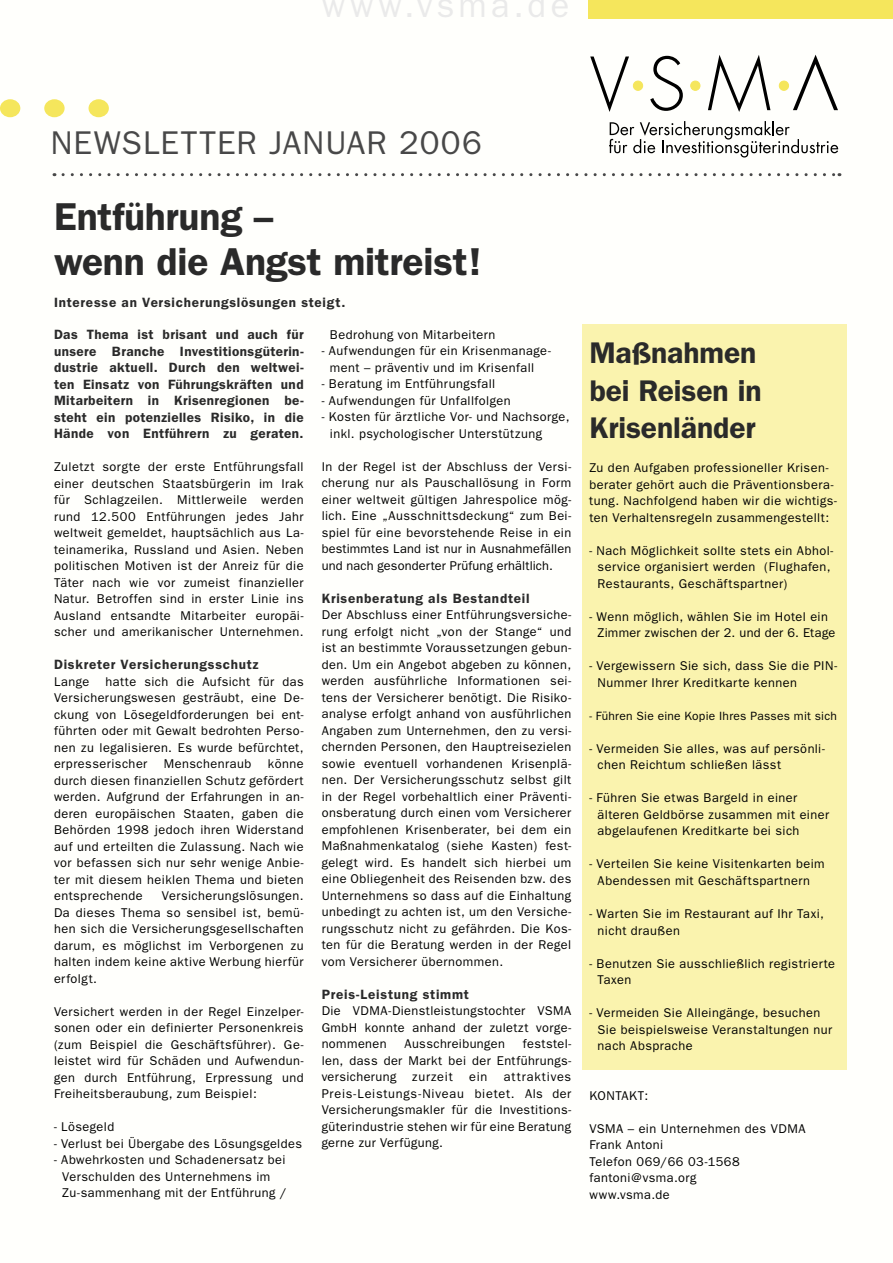
<style>
.page{position:relative;width:893px;height:1263px;background:#fff}
.page>*{position:absolute;margin:0;border:0;box-sizing:border-box;transform-origin:0 0}
.t1{font:600 39px/45.2px "Franklin Gothic";letter-spacing:-.005em;color:#2a2a2a}
.t2{font:34.5px "Franklin Gothic";letter-spacing:.125em;color:#eaeaea}
.t3{font:33px "Franklin Gothic";letter-spacing:.03em;color:#484848}
.t4{font:600 30px/37.5px "Franklin Gothic";letter-spacing:-.005em;color:#2a2a2a}
.t5{font:600 13.5px/16.5px "Franklin Gothic";letter-spacing:.05em;color:#2a2a2a;text-align:justify}
.t6{font:12.75px/16.5px "Franklin Gothic";letter-spacing:.035em;color:#000}
.t7{font:12px "Franklin Gothic";letter-spacing:.02em;color:#000}
</style>
<div class="page">
<svg style="left:590px;top:57px;width:39px;height:55px"></svg>
<svg style="left:650px;top:56px;width:33px;height:55px"></svg>
<svg style="left:708px;top:55px;width:62px;height:57px"></svg>
<svg style="left:793px;top:55px;width:45px;height:55px"></svg>
<svg style="left:609px;top:121px;width:229px;height:37px"></svg>
<div style="left:779px;top:81px;width:10px;height:9px;background:#f5e65c;border-radius:50%"></div>
<div style="left:779px;top:81px;width:10px;height:10px;border:1px solid #f5e65c;border-radius:50%"></div>
<div style="left:691px;top:81px;width:9px;height:9px;background:#f5e65c;border-radius:50%"></div>
<div style="left:690px;top:81px;width:10px;height:10px;border:1px solid #f5e65c;border-radius:50%"></div>
<div style="left:633px;top:81px;width:10px;height:9px;background:#f5e65c;border-radius:50%"></div>
<div style="left:633px;top:81px;width:10px;height:10px;border:1px solid #f5e65c;border-radius:50%"></div>
<svg style="left:63px;top:173px;width:777px;height:3px"></svg>
<div style="left:0;top:99px;width:20px;height:18px;background:#f5e65c;border-radius:50%"></div>
<div style="left:89px;top:99px;width:20px;height:18px;background:#f5e65c;border-radius:50%"></div>
<div style="left:44px;top:99px;width:21px;height:18px;background:#f5e65c;border-radius:50%"></div>
<div style="left:589px;top:0;width:304px;height:18px;background:#f5e65c"></div>
<div style="left:582px;top:325px;width:264px;height:745px;background:#faf3ae"></div>
<h2 class="t2" style="left:322px;top:-14px;width:249px">www.vsma.de</h2>
<h3 class="t3" style="left:51px;top:124px;width:433px">NEWSLETTER JANUAR 2006</h3>
<h1 class="t1" style="left:54px;top:194px;width:429px">Entführung –<br>wenn die Angst mitreist!</h1>
<p class="t5" style="left:54px;top:294px;width:293px">Interesse an Versicherungslösungen steigt.</p>
<p class="t5" style="left:54px;top:326px;width:251px">Das Thema ist brisant und auch für unsere Branche Investitionsgüterin&shy;dustrie aktuell. Durch den weltwei&shy;ten Einsatz von Führungskräften und Mitarbeitern in Krisenregionen be&shy;steht ein potenzielles Risiko, in die Hände von Entführern zu geraten.</p>
<p class="t6" style="left:54px;top:459px;width:251px;text-align:justify">Zuletzt sorgte der erste Entführungsfall einer deutschen Staatsbürgerin im Irak für Schlagzeilen. Mittlerweile werden rund 12.500 Entführungen jedes Jahr weltweit gemeldet, hauptsächlich aus La&shy;teinamerika, Russland und Asien. Neben politischen Motiven ist der Anreiz für die Täter nach wie vor zumeist finanzieller Natur. Betroffen sind in erster Linie ins Ausland entsandte Mitarbeiter europäi&shy;scher und amerikanischer Unternehmen.</p>
<p class="t5" style="left:54px;top:656px;width:206px">Diskreter Versicherungsschutz</p>
<p class="t6" style="left:54px;top:673px;width:37px">Lange</p>
<p class="t6" style="left:54px;top:673px;width:251px;text-align:justify;text-indent:51px">hatte sich die Aufsicht für das Versicherungswesen gesträubt, eine De&shy;ckung von Lösegeldforderungen bei ent&shy;führten oder mit Gewalt bedrohten Perso&shy;nen zu legalisieren. Es wurde befürchtet, erpresserischer</p>
<p class="t6" style="left:54px;top:756px;width:251px;text-align:justify;text-indent:214px">könne durch diesen finanziellen Schutz gefördert werden. Aufgrund der Erfahrungen in an&shy;deren europäischen Staaten, gaben die Behörden 1998 jedoch ihren Widerstand auf und erteilten die Zulassung. Nach wie vor befassen sich nur sehr wenige Anbie&shy;ter mit diesem heiklen Thema und bieten entsprechende</p>
<p class="t6" style="left:164px;top:756px;width:89px">Menschenraub</p>
<p class="t6" style="left:54px;top:888px;width:251px;text-align:justify;text-indent:108px">Versicherungslösungen.<br>Da dieses Thema so sensibel ist, bemü&shy;hen sich die Versicherungsgesellschaften darum, es möglichst im Verborgenen zu halten indem keine aktive Werbung hierfür erfolgt.</p>
<p class="t6" style="left:54px;top:1003px;width:251px;text-align:justify">Versichert werden in der Regel Einzelper&shy;sonen oder ein definierter Personenkreis (zum Beispiel die Geschäftsführer). Ge&shy;leistet wird für Schäden und Aufwendun&shy;gen durch Entführung, Erpressung und Freiheitsberaubung, zum Beispiel:</p>
<p class="t6" style="left:54px;top:1119px;width:62px">- Lösegeld</p>
<p class="t6" style="left:54px;top:1135px;width:249px">- Verlust bei Übergabe des Lösungsgeldes</p>
<p class="t6" style="left:62px;top:1152px;width:226px;text-indent:-8px">- Abwehrkosten und Schadenersatz bei<br>Verschulden des Unternehmens im<br>Zu-sammenhang mit der Entführung /</p>
<p class="t6" style="left:330px;top:326px;width:167px">Bedrohung von Mitarbeitern</p>
<p class="t6" style="left:330px;top:343px;width:222px;text-indent:-8px">- Aufwendungen für ein Krisenmanage&shy;ment – präventiv und im Krisenfall</p>
<p class="t6" style="left:322px;top:376px;width:175px">- Beratung im Entführungsfall</p>
<p class="t6" style="left:322px;top:392px;width:190px">- Aufwendungen für Unfallfolgen</p>
<p class="t6" style="left:330px;top:409px;width:241px;text-indent:-8px">- Kosten für ärztliche Vor- und Nachsorge, inkl. psychologischer Unterstützung</p>
<p class="t6" style="left:322px;top:458px;width:251px;text-align:justify">In der Regel ist der Abschluss der Versi&shy;cherung nur als Pauschallösung in Form einer weltweit gültigen Jahrespolice mög&shy;lich. Eine „Ausschnittsdeckung“ zum Bei&shy;spiel für eine bevorstehende Reise in ein bestimmtes Land ist nur in Ausnahmefällen und nach gesonderter Prüfung erhältlich.</p>
<p class="t5" style="left:322px;top:590px;width:209px">Krisenberatung als Bestandteil</p>
<p class="t6" style="left:322px;top:607px;width:251px;text-align:justify">Der Abschluss einer Entführungsversiche&shy;rung erfolgt nicht „von der Stange“ und ist an bestimmte Voraussetzungen gebun&shy;den. Um ein Angebot abgeben zu können, werden ausführliche Informationen sei&shy;tens der Versicherer benötigt. Die Risiko&shy;analyse erfolgt anhand von ausführlichen Angaben zum Unternehmen, den zu versi&shy;chernden Personen, den Hauptreisezielen sowie eventuell vorhandenen Krisenplä&shy;nen. Der Versicherungsschutz selbst gilt in der Regel vorbehaltlich einer Präventi&shy;onsberatung durch einen vom Versicherer empfohlenen Krisenberater, bei dem ein Maßnahmenkatalog (siehe Kasten) fest&shy;gelegt wird. Es handelt sich hierbei um eine Obliegenheit des Reisenden bzw. des Unternehmens so dass auf die Einhaltung unbedingt zu achten ist, um den Versiche&shy;rungsschutz nicht zu gefährden. Die Kos&shy;ten für die Beratung werden in der Regel vom Versicherer übernommen.</p>
<p class="t5" style="left:322px;top:986px;width:149px">Preis-Leistung stimmt</p>
<p class="t6" style="left:322px;top:1003px;width:251px;text-align:justify">Die VDMA-Dienstleistungstochter VSMA GmbH konnte anhand der zuletzt vorge&shy;nommenen</p>
<p class="t6" style="left:322px;top:1036px;width:251px;text-align:justify;text-indent:201px">feststel&shy;len, dass der Markt bei der Entführungs&shy;versicherung zurzeit</p>
<p class="t6" style="left:405px;top:1036px;width:102px">Ausschreibungen</p>
<p class="t6" style="left:322px;top:1069px;width:251px;text-align:justify;text-indent:182px">attraktives Preis-Leistungs-Niveau bietet. Als der Versicherungsmakler für die Investitions&shy;güterindustrie stehen wir für eine Beratung gerne zur Verfügung.</p>
<p class="t6" style="left:469px;top:1069px;width:20px">ein</p>
<h3 class="t4" style="left:589px;top:334px;width:174px">Maßnahmen bei Reisen in<br>Krisenländer</h3>
<p class="t6" style="left:589px;top:460px;width:249px">Zu den Aufgaben professioneller Krisen&shy;berater gehört auch die Präventionsbera&shy;tung. Nachfolgend haben wir die wichtigs&shy;ten Verhaltensregeln zusammengestellt:</p>
<p class="t6" style="left:598px;top:542px;width:237px;text-indent:-8px">- Nach Möglichkeit sollte stets ein Abhol&shy;service organisiert werden (Flughafen,<br>Restaurants, Geschäftspartner)</p>
<p class="t6" style="left:598px;top:608px;width:239px;text-indent:-8px">- Wenn möglich, wählen Sie im Hotel ein<br>Zimmer zwischen der 2. und der 6. Etage</p>
<p class="t6" style="left:598px;top:658px;width:241px;text-indent:-8px">- Vergewissern Sie sich, dass Sie die PIN-<br>Nummer Ihrer Kreditkarte kennen</p>
<p class="t7" style="left:589px;top:709px;width:249px">- Führen Sie eine Kopie Ihres Passes mit sich</p>
<p class="t6" style="left:598px;top:740px;width:229px;text-indent:-8px">- Vermeiden Sie alles, was auf persönli&shy;chen Reichtum schließen lässt</p>
<p class="t6" style="left:598px;top:790px;width:233px;text-indent:-8px">- Führen Sie etwas Bargeld in einer älteren Geldbörse zusammen mit einer abgelaufenen Kreditkarte bei sich</p>
<p class="t6" style="left:589px;top:856px;width:237px;text-align:center">- Verteilen Sie keine Visitenkarten beim<br>Abendessen mit Geschäftspartnern</p>
<p class="t6" style="left:598px;top:905px;width:228px;text-indent:-8px">- Warten Sie im Restaurant auf Ihr Taxi, nicht draußen</p>
<p class="t6" style="left:598px;top:955px;width:239px;text-indent:-8px">- Benutzen Sie ausschließlich registrierte<br>Taxen</p>
<p class="t6" style="left:598px;top:1004px;width:236px;text-indent:-8px">- Vermeiden Sie Alleingänge, besuchen<br>Sie beispielsweise Veranstaltungen nur nach Absprache</p>
<p class="t6" style="left:589px;top:1087px;width:60px">KONTAKT:</p>
<p class="t6" style="left:589px;top:1120px;width:218px">VSMA – ein Unternehmen des VDMA<br>Frank Antoni<br>Telefon 069/66 03-1568 fantoni@vsma.org<br>www.vsma.de</p>
</div>
